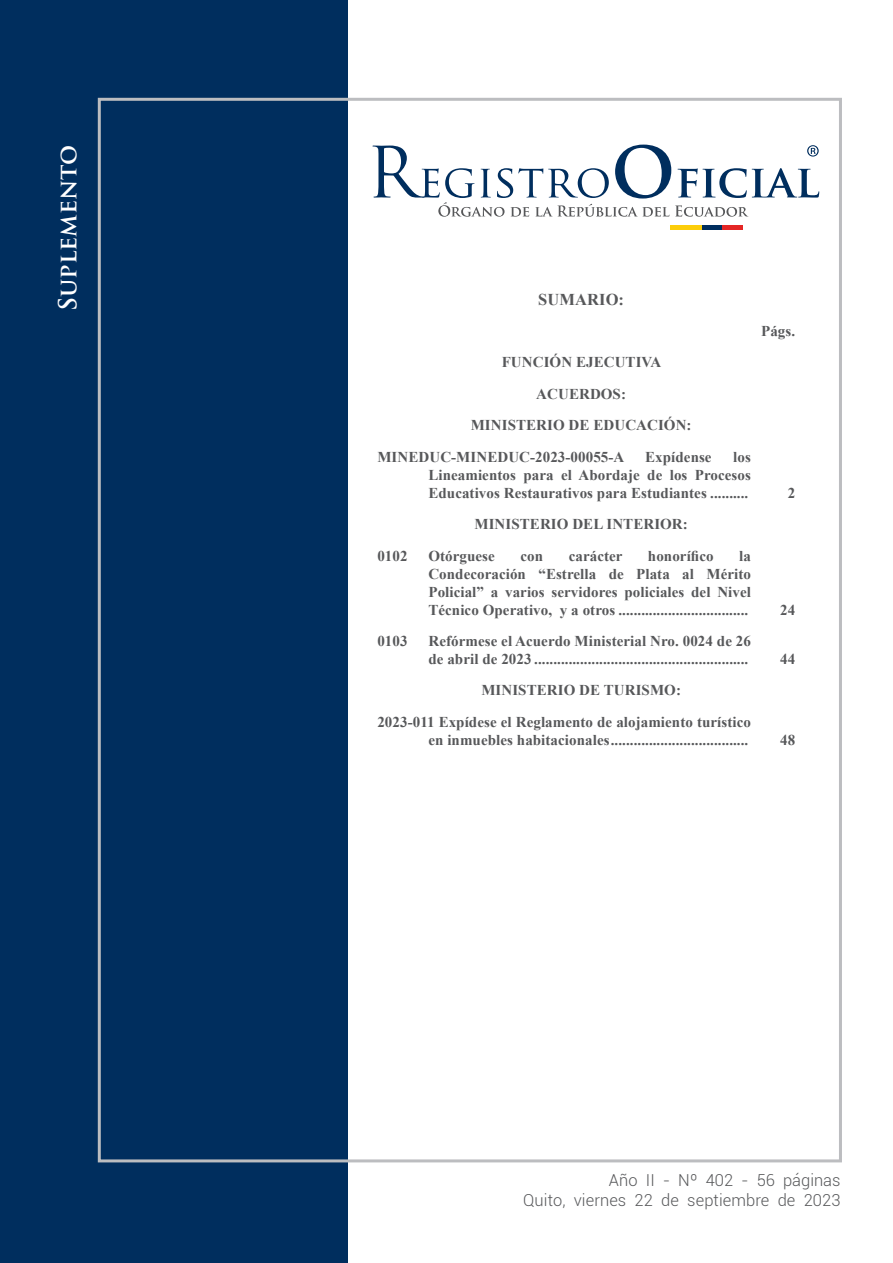
<style>
.page{position:relative;width:893px;height:1263px;background:#fff}
.page>*{position:absolute;margin:0;border:0;box-sizing:border-box;transform-origin:0 0}
.t1{font:700 24.3px "Trajan Pro";letter-spacing:.005em;color:#fff}
.t2{font:300 16.5px "Roboto";letter-spacing:.005em;color:#57585a}
.Sumario_Title{font:700 16.5px "Times New Roman";letter-spacing:.005em;color:#57585a}
.Sumario_Tab_1{font:700 15px/18px "Times New Roman";letter-spacing:.005em;color:#57585a;text-align:justify}
.Sumario_Center{font:700 15px "Times New Roman";letter-spacing:.005em;color:#57585a}
.Sumario_Numero{font:700 15px "Times New Roman";letter-spacing:.005em;color:#57585a}
</style>
<div class="page">
<div style="left:0;top:0;width:348px;height:1263px;background:#002e5e"></div>
<div style="left:670px;top:225px;width:32px;height:5px;background:#fccd0a"></div>
<div style="left:702px;top:225px;width:21px;height:5px;background:#002e5e"></div>
<div style="left:723px;top:225px;width:20px;height:5px;background:#e42625"></div>
<svg style="left:372px;top:145px;width:447px;height:72px"></svg>
<p class="t1" style="left:53px;top:311px;width:168px;rotate:-90deg">Suplemento</p>
<p class="Sumario_Title" style="left:538px;top:288px;width:87px">SUMARIO:</p>
<p class="Sumario_Center" style="left:502px;top:352px;width:161px">FUNCIÓN EJECUTIVA</p>
<p class="Sumario_Center" style="left:536px;top:383px;width:91px">ACUERDOS:</p>
<p class="Sumario_Center" style="left:471px;top:415px;width:222px">MINISTERIO DE EDUCACIÓN:</p>
<p class="Sumario_Tab_1" style="left:377px;top:447px;width:248px">MINEDUC-MINEDUC-2023-00055-A</p>
<p class="Sumario_Tab_1" style="left:645px;top:447px;width:68px">Expídense</p>
<p class="Sumario_Tab_1" style="left:428px;top:447px;width:324px;text-indent:305px">los Lineamientos para el Abordaje de los Procesos Educativos Restaurativos para Estudiantes ..........</p>
<p class="Sumario_Center" style="left:474px;top:514px;width:215px">MINISTERIO DEL INTERIOR:</p>
<p class="Sumario_Tab_1" style="left:377px;top:546px;width:32px">0102</p>
<p class="Sumario_Tab_1" style="left:428px;top:546px;width:68px">Otórguese</p>
<p class="Sumario_Tab_1" style="left:520px;top:546px;width:24px">con</p>
<p class="Sumario_Tab_1" style="left:569px;top:546px;width:55px">carácter</p>
<p class="Sumario_Tab_1" style="left:648px;top:546px;width:67px">honorífico</p>
<p class="Sumario_Tab_1" style="left:428px;top:546px;width:324px;text-indent:311px">la Condecoración “Estrella de Plata al Mérito Policial” a varios servidores policiales del Nivel Técnico Operativo, y a otros ..................................</p>
<p class="Sumario_Tab_1" style="left:377px;top:632px;width:32px">0103</p>
<p class="Sumario_Tab_1" style="left:428px;top:632px;width:324px">Refórmese el Acuerdo Ministerial Nro. 0024 de 26 de abril de 2023 ........................................................</p>
<p class="Sumario_Center" style="left:481px;top:680px;width:201px">MINISTERIO DE TURISMO:</p>
<p class="Sumario_Tab_1" style="left:377px;top:712px;width:375px;text-align:right">2023-011 Expídese el Reglamento de alojamiento turístico en inmuebles habitacionales....................................</p>
<p class="Sumario_Numero" style="left:761px;top:321px;width:36px">Págs.</p>
<p class="Sumario_Numero" style="left:788px;top:482px;width:9px">2</p>
<p class="Sumario_Numero" style="left:780px;top:599px;width:17px">24</p>
<p class="Sumario_Numero" style="left:780px;top:649px;width:17px">44</p>
<p class="Sumario_Numero" style="left:780px;top:729px;width:17px">48</p>
<p class="t2" style="left:609px;top:1169px;width:233px">Año II - Nº 402 - 56 páginas</p>
<p class="t2" style="left:523px;top:1189px;width:319px">Quito, viernes 22 de septiembre de 2023</p>
</div>
